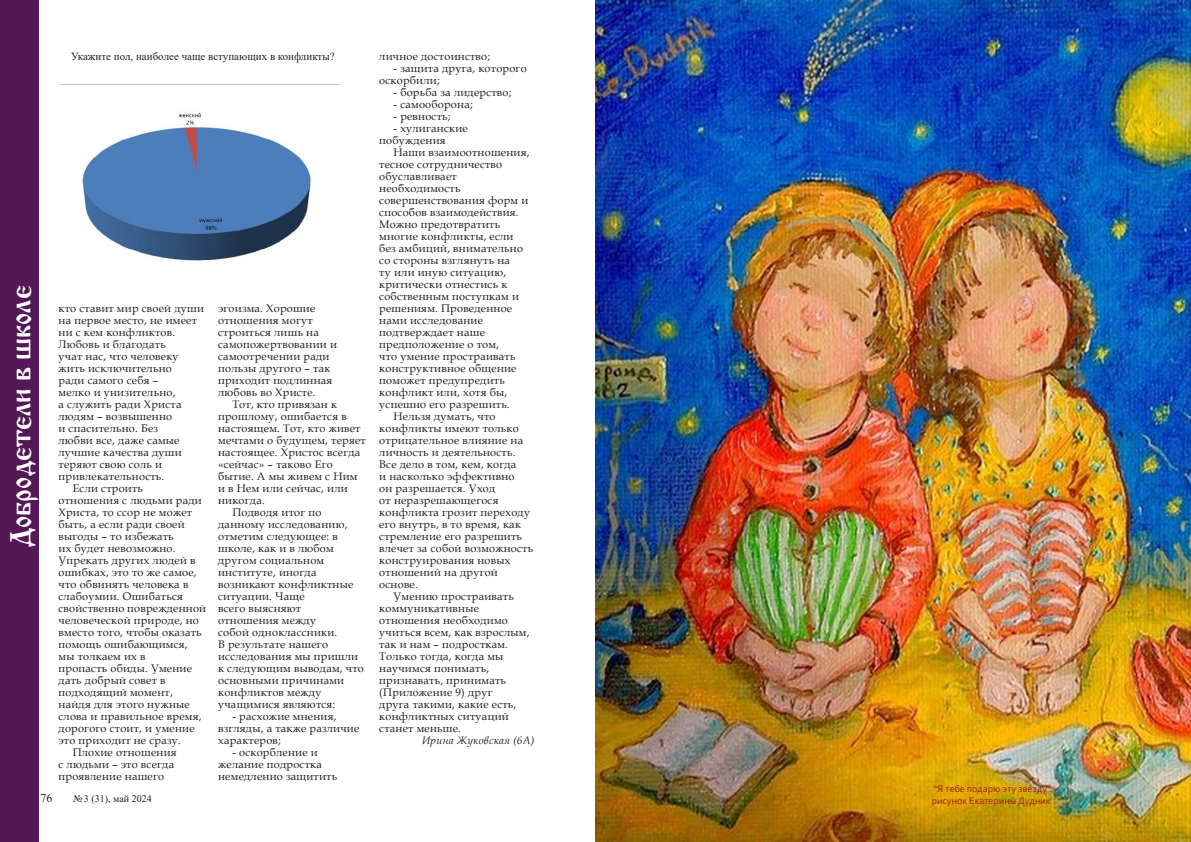
<style>
.page{position:relative;width:1191px;height:842px;background:#fff}
.page>*{position:absolute;margin:0;border:0;box-sizing:border-box;transform-origin:0 0}
.t1{font:30px "Cyrillic Old";color:#fff}
.t2{font:12px "Times New Roman";color:#231f20}
.t3{font:11px/12px "Book Antiqua";letter-spacing:.02em;color:#231f20}
.t4{font:11px "Times New Roman";color:#231f20}
.t5{font:italic 11px "Book Antiqua";letter-spacing:.02em;color:#231f20}
.t6{font:10px/12px "Corbel";color:#a42021}
.t7{font:10px "Times New Roman";color:#231f20}
</style>
<div class="page">
<div style="left:0;top:0;width:38px;height:842px;background:#531956"></div>
<img style="left:61px;top:84px;width:278px;height:177px">
<img style="left:595px;top:0;width:596px;height:842px">
<p class="t4" style="left:71px;top:49px;width:265px">Укажите пол, наиболее чаще вступающих в конфликты?</p>
<h1 class="t1" style="left:4px;top:547px;width:263px;rotate:-90deg">Добродетели в школе</h1>
<p class="t3" style="left:59px;top:302px;width:147px">кто ставит мир своей души</p>
<p class="t3" style="left:59px;top:314px;width:140px">на первое место, не имеет</p>
<p class="t3" style="left:59px;top:326px;width:118px">ни с кем конфликтов.</p>
<p class="t3" style="left:59px;top:338px;width:109px">Любовь и благодать</p>
<p class="t3" style="left:59px;top:350px;width:122px">учат нас, что человеку</p>
<p class="t3" style="left:59px;top:362px;width:115px">жить исключительно</p>
<p class="t3" style="left:59px;top:374px;width:101px">ради самого себя –</p>
<p class="t3" style="left:59px;top:386px;width:118px">мелко и унизительно,</p>
<p class="t3" style="left:59px;top:398px;width:124px">а служить ради Христа</p>
<p class="t3" style="left:59px;top:410px;width:115px">людям – возвышенно</p>
<p class="t3" style="left:59px;top:422px;width:101px">и спасительно. Без</p>
<p class="t3" style="left:59px;top:434px;width:122px">любви все, даже самые</p>
<p class="t3" style="left:59px;top:446px;width:125px">лучшие качества души</p>
<p class="t3" style="left:59px;top:458px;width:105px">теряют свою соль и</p>
<p class="t3" style="left:59px;top:470px;width:107px">привлекательность.</p>
<p class="t3" style="left:73px;top:482px;width:72px">Если строить</p>
<p class="t3" style="left:59px;top:494px;width:145px">отношения с людьми ради</p>
<p class="t3" style="left:59px;top:506px;width:135px">Христа, то ссор не может</p>
<p class="t3" style="left:59px;top:518px;width:128px">быть, а если ради своей</p>
<p class="t3" style="left:59px;top:530px;width:117px">выгоды – то избежать</p>
<p class="t3" style="left:59px;top:542px;width:118px">их будет невозможно.</p>
<p class="t3" style="left:59px;top:554px;width:138px">Упрекать других людей в</p>
<p class="t3" style="left:59px;top:566px;width:140px">ошибках, это то же самое,</p>
<p class="t3" style="left:59px;top:578px;width:131px">что обвинять человека в</p>
<p class="t3" style="left:59px;top:590px;width:126px">слабоумии. Ошибаться</p>
<p class="t3" style="left:59px;top:602px;width:149px">свойственно поврежденной</p>
<p class="t3" style="left:59px;top:614px;width:142px">человеческой природе, но</p>
<p class="t3" style="left:59px;top:626px;width:145px">вместо того, чтобы оказать</p>
<p class="t3" style="left:59px;top:638px;width:131px">помощь ошибающимся,</p>
<p class="t3" style="left:59px;top:650px;width:88px">мы толкаем их в</p>
<p class="t3" style="left:59px;top:662px;width:135px">пропасть обиды. Умение</p>
<p class="t3" style="left:59px;top:674px;width:108px">дать добрый совет в</p>
<p class="t3" style="left:59px;top:686px;width:116px">подходящий момент,</p>
<p class="t3" style="left:59px;top:698px;width:133px">найдя для этого нужные</p>
<p class="t3" style="left:59px;top:710px;width:144px">слова и правильное время,</p>
<p class="t3" style="left:59px;top:722px;width:138px">дорогого стоит, и умение</p>
<p class="t3" style="left:59px;top:734px;width:124px">это приходит не сразу.</p>
<p class="t3" style="left:73px;top:746px;width:105px">Плохие отношения</p>
<p class="t3" style="left:59px;top:758px;width:117px">с людьми – это всегда</p>
<p class="t3" style="left:59px;top:770px;width:107px">проявление нашего</p>
<p class="t3" style="left:218px;top:302px;width:120px">эгоизма. Хорошие отношения могут строиться лишь на самопожертвовании и самоотречении ради пользы другого – так приходит подлинная любовь во Христе.</p>
<p class="t3" style="left:232px;top:398px;width:106px">Тот, кто привязан к</p>
<p class="t3" style="left:218px;top:410px;width:130px">прошлому, ошибается в</p>
<p class="t3" style="left:218px;top:422px;width:144px">настоящем. Тот, кто живет</p>
<p class="t3" style="left:218px;top:434px;width:149px">мечтами о будущем, теряет</p>
<p class="t3" style="left:218px;top:446px;width:144px">настоящее. Христос всегда</p>
<p class="t3" style="left:218px;top:458px;width:116px">«сейчас» – таково Его</p>
<p class="t3" style="left:218px;top:470px;width:141px">бытие. А мы живем с Ним</p>
<p class="t3" style="left:218px;top:482px;width:131px">и в Нем или сейчас, или</p>
<p class="t3" style="left:218px;top:494px;width:48px">никогда.</p>
<p class="t3" style="left:232px;top:506px;width:91px">Подводя итог по</p>
<p class="t3" style="left:218px;top:518px;width:131px">данному исследованию,</p>
<p class="t3" style="left:218px;top:530px;width:121px">отметим следующее: в</p>
<p class="t3" style="left:218px;top:542px;width:117px">школе, как и в любом</p>
<p class="t3" style="left:218px;top:554px;width:108px">другом социальном</p>
<p class="t3" style="left:218px;top:566px;width:100px">институте, иногда</p>
<p class="t3" style="left:218px;top:578px;width:137px">возникают конфликтные</p>
<p class="t3" style="left:218px;top:590px;width:88px">ситуации. Чаще</p>
<p class="t3" style="left:218px;top:602px;width:84px">всего выясняют</p>
<p class="t3" style="left:218px;top:614px;width:100px">отношения между</p>
<p class="t3" style="left:218px;top:626px;width:121px">собой одноклассники.</p>
<p class="t3" style="left:218px;top:638px;width:111px">В результате нашего</p>
<p class="t3" style="left:218px;top:650px;width:141px">исследования мы пришли</p>
<p class="t3" style="left:218px;top:662px;width:147px">к следующим выводам, что</p>
<p class="t3" style="left:218px;top:674px;width:127px">основными причинами</p>
<p class="t3" style="left:218px;top:686px;width:105px">конфликтов между</p>
<p class="t3" style="left:218px;top:698px;width:119px">учащимися являются:</p>
<p class="t3" style="left:218px;top:710px;width:143px;text-indent:14px">- расхожие мнения, взгляды, а также различие характеров;</p>
<p class="t3" style="left:218px;top:746px;width:120px;text-indent:14px">- оскорбление и желание подростка немедленно защитить</p>
<p class="t2" style="left:41px;top:789px;width:13px">76</p>
<p class="t7" style="left:73px;top:791px;width:80px">№3 (31), май 2024</p>
<p class="t3" style="left:379px;top:50px;width:112px">личное достоинство;</p>
<p class="t3" style="left:379px;top:62px;width:149px;text-indent:14px">- защита друга, которого оскорбили;</p>
<p class="t3" style="left:393px;top:86px;width:120px">- борьба за лидерство;</p>
<p class="t3" style="left:393px;top:98px;width:81px">- самооборона;</p>
<p class="t3" style="left:393px;top:110px;width:59px">- ревность;</p>
<p class="t3" style="left:379px;top:122px;width:90px;text-indent:14px">- хулиганские побуждения</p>
<p class="t3" style="left:393px;top:146px;width:137px">Наши взаимоотношения,</p>
<p class="t3" style="left:379px;top:158px;width:124px">тесное сотрудничество</p>
<p class="t3" style="left:379px;top:170px;width:79px">обуславливает</p>
<p class="t3" style="left:379px;top:182px;width:83px">необходимость</p>
<p class="t3" style="left:379px;top:194px;width:151px">совершенствования форм и</p>
<p class="t3" style="left:379px;top:206px;width:141px">способов взаимодействия.</p>
<p class="t3" style="left:379px;top:218px;width:122px">Можно предотвратить</p>
<p class="t3" style="left:379px;top:230px;width:136px">многие конфликты, если</p>
<p class="t3" style="left:379px;top:242px;width:145px">без амбиций, внимательно</p>
<p class="t3" style="left:379px;top:254px;width:132px">со стороны взглянуть на</p>
<p class="t3" style="left:379px;top:266px;width:128px">ту или иную ситуацию,</p>
<p class="t3" style="left:379px;top:278px;width:129px">критически отнестись к</p>
<p class="t3" style="left:379px;top:290px;width:141px">собственным поступкам и</p>
<p class="t3" style="left:379px;top:302px;width:134px">решениям. Проведенное</p>
<p class="t3" style="left:379px;top:314px;width:105px">нами исследование</p>
<p class="t3" style="left:379px;top:326px;width:107px">подтверждает наше</p>
<p class="t3" style="left:379px;top:338px;width:121px">предположение о том,</p>
<p class="t3" style="left:379px;top:350px;width:138px">что умение простраивать</p>
<p class="t3" style="left:379px;top:362px;width:139px">конструктивное общение</p>
<p class="t3" style="left:379px;top:374px;width:127px">поможет предупредить</p>
<p class="t3" style="left:379px;top:386px;width:129px">конфликт или, хотя бы,</p>
<p class="t3" style="left:379px;top:398px;width:132px">успешно его разрешить.</p>
<p class="t3" style="left:393px;top:410px;width:104px">Нельзя думать, что</p>
<p class="t3" style="left:379px;top:422px;width:141px">конфликты имеют только</p>
<p class="t3" style="left:379px;top:434px;width:145px">отрицательное влияние на</p>
<p class="t3" style="left:379px;top:446px;width:138px">личность и деятельность.</p>
<p class="t3" style="left:379px;top:458px;width:139px">Все дело в том, кем, когда</p>
<p class="t3" style="left:379px;top:470px;width:137px">и насколько эффективно</p>
<p class="t3" style="left:379px;top:482px;width:118px">он разрешается. Уход</p>
<p class="t3" style="left:379px;top:494px;width:121px">от неразрешающегося</p>
<p class="t3" style="left:379px;top:506px;width:152px">конфликта грозит переходу</p>
<p class="t3" style="left:379px;top:518px;width:143px">его внутрь, в то время, как</p>
<p class="t3" style="left:379px;top:530px;width:144px">стремление его разрешить</p>
<p class="t3" style="left:379px;top:542px;width:155px">влечет за собой возможность</p>
<p class="t3" style="left:379px;top:554px;width:133px">конструирования новых</p>
<p class="t3" style="left:379px;top:566px;width:120px">отношений на другой</p>
<p class="t3" style="left:379px;top:578px;width:40px">основе.</p>
<p class="t3" style="left:393px;top:590px;width:122px">Умению простраивать</p>
<p class="t3" style="left:379px;top:602px;width:101px">коммуникативные</p>
<p class="t3" style="left:379px;top:614px;width:130px">отношения необходимо</p>
<p class="t3" style="left:379px;top:626px;width:152px">учиться всем, как взрослым,</p>
<p class="t3" style="left:379px;top:638px;width:130px">так и нам – подросткам.</p>
<p class="t3" style="left:379px;top:650px;width:126px">Только тогда, когда мы</p>
<p class="t3" style="left:379px;top:662px;width:111px">научимся понимать,</p>
<p class="t3" style="left:379px;top:674px;width:128px">признавать, принимать</p>
<p class="t3" style="left:379px;top:686px;width:115px">(Приложение 9) друг</p>
<p class="t3" style="left:379px;top:698px;width:139px">друга такими, какие есть,</p>
<p class="t3" style="left:379px;top:710px;width:131px">конфликтных ситуаций</p>
<p class="t3" style="left:379px;top:722px;width:83px">станет меньше.</p>
<p class="t5" style="left:422px;top:733px;width:114px">Ирина Жуковская (6А)</p>
<p class="t6" style="left:931px;top:782px;width:120px">"Я тебе подарю эту звезду" рисунок Екатерины Дудник</p>
</div>
